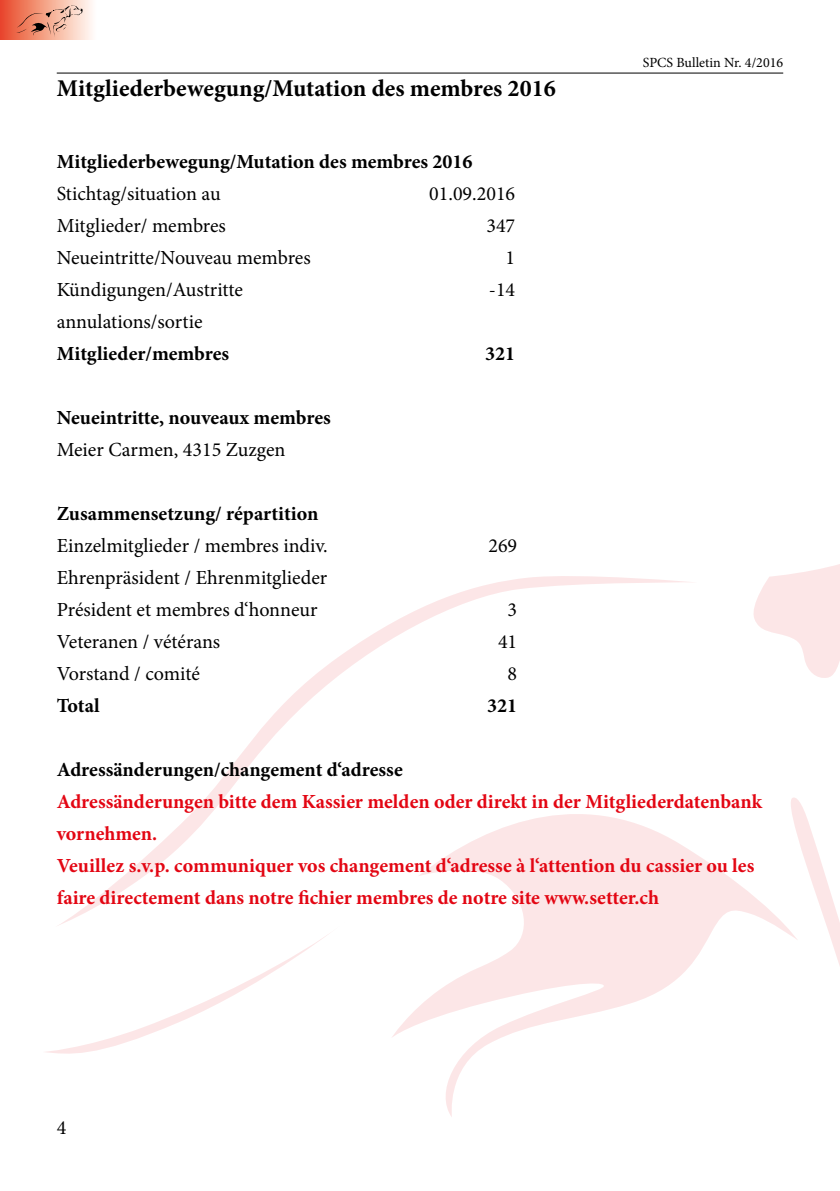
<style>
.page{position:relative;width:840px;height:1191px;background:#fff}
.page>*{position:absolute;margin:0;border:0;box-sizing:border-box;transform-origin:0 0}
.t1{font:700 24px "Minion Pro";color:#000}
.t2{font:20px/32px "Minion Pro";color:#000}
.t3{font:700 20px/32px "Minion Pro";color:#e30613}
.t4{font:700 20px "Minion Pro";color:#000}
.t5{font:14px "Minion Pro";color:#000}
</style>
<div class="page">
<div style="left:0;top:0;width:96px;height:40px;background:linear-gradient(to right,#e94a26,#fffff7)"></div>
<svg style="left:16px;top:6px;width:66px;height:32px;background:#e09a84"></svg>
<svg style="left:67px;top:576px;width:619px;height:344px"></svg>
<svg style="left:46px;top:920px;width:281px;height:134px"></svg>
<svg style="left:391px;top:789px;width:393px;height:328px"></svg>
<svg style="left:784px;top:797px;width:55px;height:166px"></svg>
<svg style="left:753px;top:564px;width:86px;height:114px"></svg>
<hr style="left:57px;top:73px;width:725px;height:1px;background:#000">
<p class="t1" style="left:57px;top:71px;width:500px">Mitgliederbewegung/Mutation des membres 2016</p>
<p class="t4" style="left:57px;top:148px;width:417px">Mitgliederbewegung/Mutation des membres 2016</p>
<p class="t2" style="left:57px;top:178px;width:165px">Stichtag/situation au</p>
<p class="t2" style="left:429px;top:178px;width:87px">01.09.2016</p>
<p class="t2" style="left:57px;top:210px;width:171px">Mitglieder/ membres</p>
<p class="t2" style="left:486px;top:210px;width:30px">347</p>
<p class="t2" style="left:57px;top:242px;width:255px">Neueintritte/Nouveau membres</p>
<p class="t2" style="left:505px;top:242px;width:11px">1</p>
<p class="t2" style="left:57px;top:274px;width:187px">Kündigungen/Austritte</p>
<p class="t2" style="left:488px;top:274px;width:28px">-14</p>
<p class="t2" style="left:57px;top:306px;width:147px">annulations/sortie</p>
<p class="t4" style="left:57px;top:340px;width:174px">Mitglieder/membres</p>
<p class="t4" style="left:485px;top:340px;width:31px">321</p>
<p class="t4" style="left:57px;top:404px;width:275px">Neueintritte, nouveaux membres</p>
<p class="t2" style="left:57px;top:434px;width:230px">Meier Carmen, 4315 Zuzgen</p>
<p class="t4" style="left:57px;top:500px;width:263px">Zusammensetzung/ répartition</p>
<p class="t2" style="left:57px;top:530px;width:272px">Einzelmitglieder / membres indiv.</p>
<p class="t2" style="left:488px;top:530px;width:30px">269</p>
<p class="t2" style="left:57px;top:562px;width:272px">Ehrenpräsident / Ehrenmitglieder<br>Président et membres d‘honneur</p>
<p class="t2" style="left:507px;top:594px;width:11px">3</p>
<p class="t2" style="left:57px;top:626px;width:165px">Veteranen / vétérans</p>
<p class="t2" style="left:497px;top:626px;width:21px">41</p>
<p class="t2" style="left:57px;top:658px;width:144px">Vorstand / comité</p>
<p class="t2" style="left:507px;top:658px;width:11px">8</p>
<p class="t4" style="left:57px;top:692px;width:44px">Total</p>
<p class="t4" style="left:487px;top:692px;width:32px">321</p>
<p class="t5" style="left:642px;top:53px;width:142px">SPCS Bulletin Nr. 4/2016</p>
<p class="t4" style="left:57px;top:756px;width:347px">Adressänderungen/changement d‘adresse</p>
<p class="t3" style="left:57px;top:785px;width:706px">Adressänderungen bitte dem Kassier melden oder direkt in der Mitgliederdatenbank vornehmen.<br>Veuillez s.v.p. communiquer vos changement d‘adresse à l‘attention du cassier ou les faire directement dans notre fichier membres de notre site www.setter.ch</p>
<p class="t2" style="left:57px;top:1112px;width:11px">4</p>
</div>
